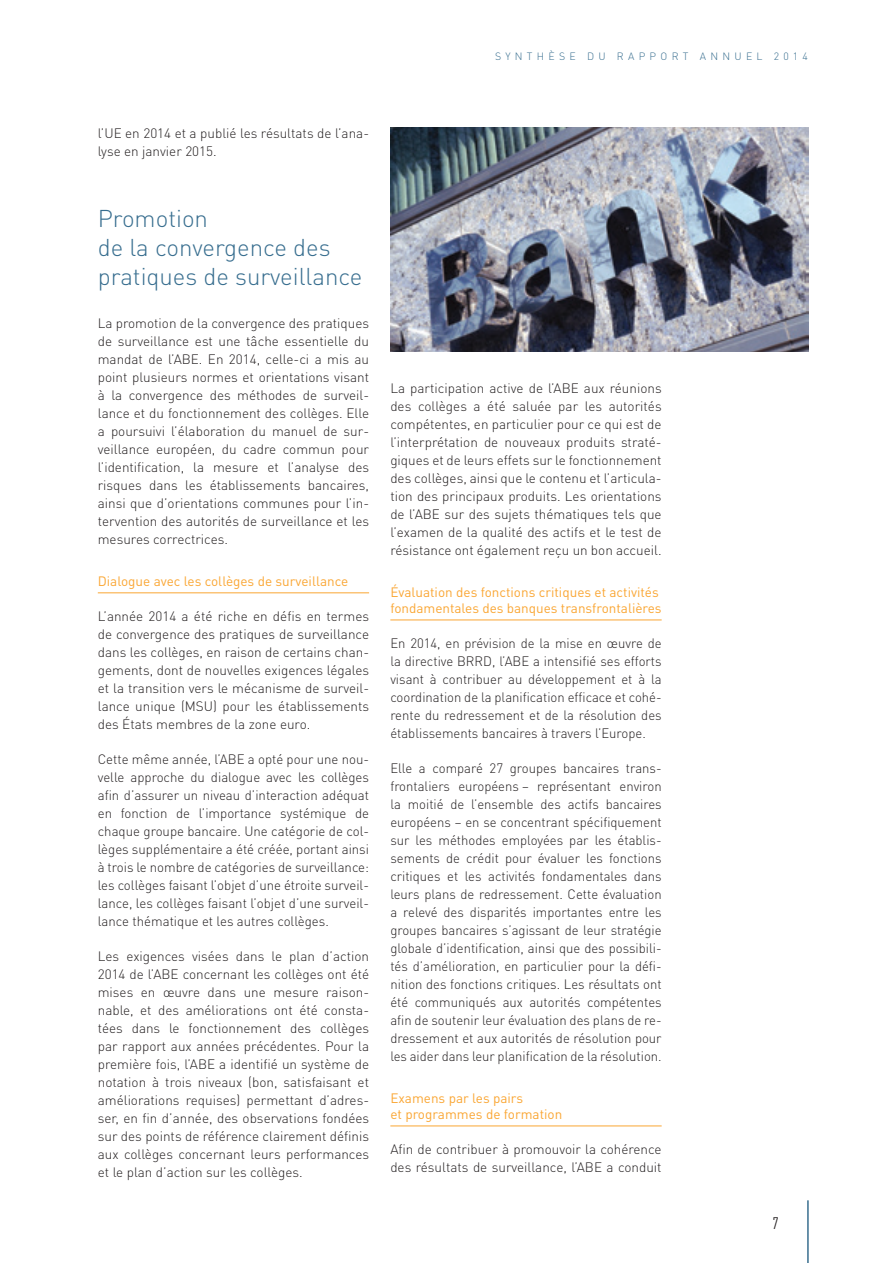
<style>
.page{position:relative;width:893px;height:1263px;background:#fff}
.page>*{position:absolute;margin:0;border:0;box-sizing:border-box;transform-origin:0 0}
.title2{font:300 24px/28.8px "DIN Pro";color:#386e8f}
.t1{font:condensed 16.5px "DIN Pro";color:#231f20}
.body{font:300 13.5px/18px "DIN Pro";color:#231f20;text-align:justify}
.title4{font:13.5px/16.2px "DIN Pro";color:#faa633}
.t2{font:300 10.5px "DIN Pro";letter-spacing:.4em;color:#386e8f}
</style>
<div class="page">
<hr style="left:807px;top:1200px;width:2px;height:63px;background:#386e8f">
<hr style="left:98px;top:592px;width:271px;height:1px;background:#faa633">
<hr style="left:390px;top:619px;width:272px;height:1px;background:#faa633">
<hr style="left:390px;top:1125px;width:272px;height:1px;background:#faa633">
<img style="left:390px;top:128px;width:419px;height:223px">
<p class="t2" style="left:495px;top:49px;width:29px">Synt</p>
<p class="t2" style="left:537px;top:49px;width:32px">hèse</p>
<p class="t2" style="left:587px;top:49px;width:10px">du</p>
<p class="t2" style="left:617px;top:49px;width:12px">rapport</p>
<p class="t2" style="left:700px;top:49px;width:12px">annuel</p>
<p class="t2" style="left:774px;top:49px;width:36px">2014</p>
<p class="body" style="left:98px;top:123px;width:273px">l’UE en 2014 et a publié les résultats de l’ana‑ lyse en janvier 2015.</p>
<p class="title2" style="left:98px;top:203px;width:266px">Promotion<br>de la convergence des pratiques de surveillance</p>
<p class="body" style="left:98px;top:314px;width:273px">La promotion de la convergence des pratiques de surveillance est une tâche essentielle du mandat de l’ABE. En 2014, celle‑ci a mis au point plusieurs normes et orientations visant à la convergence des méthodes de surveil‑ lance et du fonctionnement des collèges. Elle a poursuivi l’élaboration du manuel de sur‑ veillance européen, du cadre commun pour l’identification, la mesure et l’analyse des risques dans les établissements bancaires, ainsi que d’orientations communes pour l’in‑ tervention des autorités de surveillance et les mesures correctrices.</p>
<p class="title4" style="left:98px;top:572px;width:252px">Dialogue avec les collèges de surveillance</p>
<p class="body" style="left:98px;top:607px;width:273px">L’année 2014 a été riche en défis en termes de convergence des pratiques de surveillance dans les collèges, en raison de certains chan‑ gements, dont de nouvelles exigences légales et la transition vers le mécanisme de surveil‑ lance unique (MSU) pour les établissements des États membres de la zone euro.</p>
<p class="body" style="left:98px;top:750px;width:273px">Cette même année, l’ABE a opté pour une nou‑ velle approche du dialogue avec les collèges afin d’assurer un niveau d’interaction adéquat en fonction de l’importance systémique de chaque groupe bancaire. Une catégorie de col‑ lèges supplémentaire a été créée, portant ainsi à trois le nombre de catégories de surveillance: les collèges faisant l’objet d’une étroite surveil‑ lance, les collèges faisant l’objet d’une surveil‑ lance thématique et les autres collèges.</p>
<p class="body" style="left:98px;top:947px;width:273px">Les exigences visées dans le plan d’action 2014 de l’ABE concernant les collèges ont été mises en œuvre dans une mesure raison‑ nable, et des améliorations ont été consta‑ tées dans le fonctionnement des collèges par rapport aux années précédentes. Pour la première fois, l’ABE a identifié un système de notation à trois niveaux (bon, satisfaisant et améliorations requises) permettant d’adres‑ ser, en fin d’année, des observations fondées sur des points de référence clairement définis aux collèges concernant leurs performances et le plan d’action sur les collèges.</p>
<p class="body" style="left:390px;top:379px;width:273px">La participation active de l’ABE aux réunions des collèges a été saluée par les autorités compétentes, en particulier pour ce qui est de l’interprétation de nouveaux produits straté‑ giques et de leurs effets sur le fonctionnement des collèges, ainsi que le contenu et l’articula‑ tion des principaux produits. Les orientations de l’ABE sur des sujets thématiques tels que l’examen de la qualité des actifs et le test de résistance ont également reçu un bon accueil.</p>
<p class="title4" style="left:390px;top:583px;width:273px">Évaluation des fonctions critiques et activités fondamentales des banques transfrontalières</p>
<p class="body" style="left:390px;top:634px;width:273px">En 2014, en prévision de la mise en œuvre de la directive BRRD, l’ABE a intensifié ses efforts visant à contribuer au développement et à la coordination de la planification efficace et cohé‑ rente du redressement et de la résolution des établissements bancaires à travers l’Europe.</p>
<p class="body" style="left:390px;top:759px;width:273px">Elle a comparé 27 groupes bancaires trans‑ frontaliers européens – représentant environ la moitié de l’ensemble des actifs bancaires européens – en se concentrant spécifiquement sur les méthodes employées par les établis‑ sements de crédit pour évaluer les fonctions critiques et les activités fondamentales dans leurs plans de redressement. Cette évaluation a relevé des disparités importantes entre les groupes bancaires s’agissant de leur stratégie globale d’identification, ainsi que des possibili‑ tés d’amélioration, en particulier pour la défi‑ nition des fonctions critiques. Les résultats ont été communiqués aux autorités compétentes afin de soutenir leur évaluation des plans de re‑ dressement et aux autorités de résolution pour les aider dans leur planification de la résolution.</p>
<p class="title4" style="left:390px;top:1089px;width:173px">Examens par les pairs<br>et programmes de formation</p>
<p class="body" style="left:390px;top:1140px;width:273px">Afin de contribuer à promouvoir la cohérence des résultats de surveillance, l’ABE a conduit</p>
<p class="t1" style="left:773px;top:1213px;width:7px">7</p>
</div>
